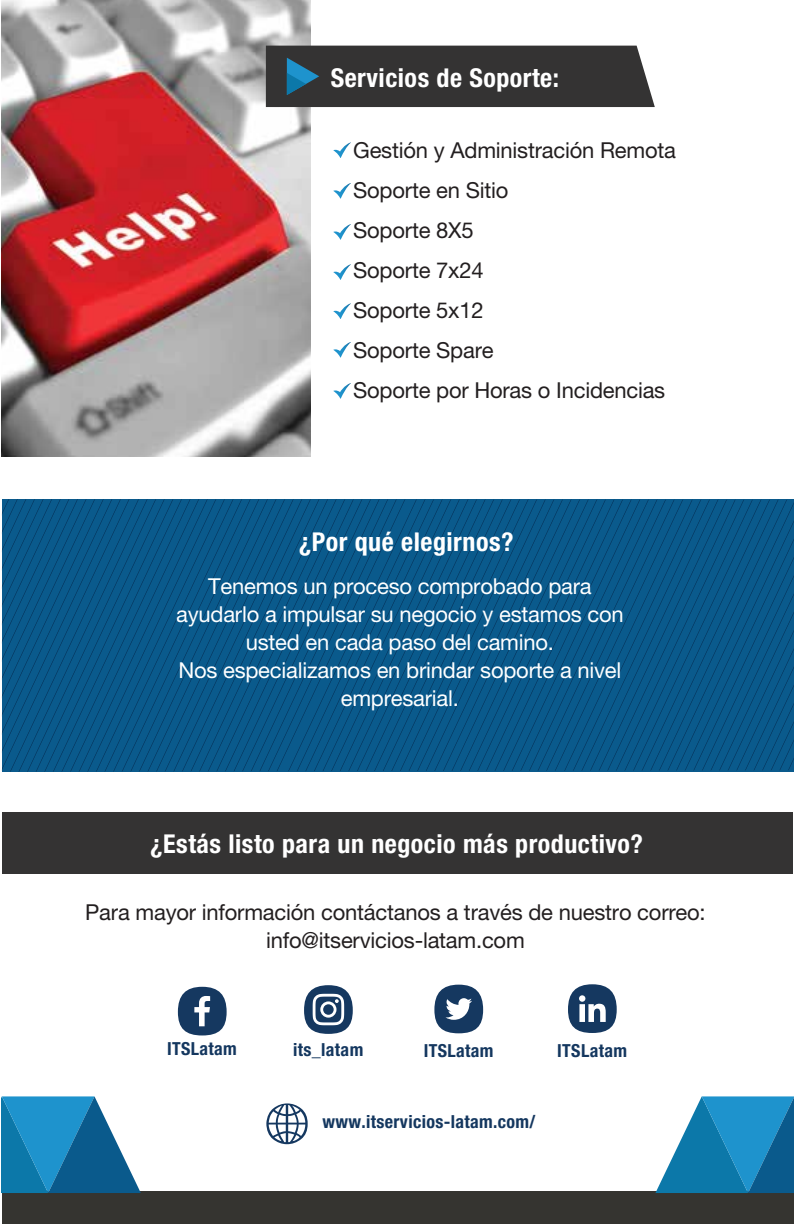
<style>
.page{position:relative;width:794px;height:1224px;background:#fff}
.page>*{position:absolute;margin:0;border:0;box-sizing:border-box;transform-origin:0 0}
.t1{font:700 condensed 26px "Helvetica Neue LT Std";letter-spacing:.02em;color:#fff}
.t2{font:22px/40px "Helvetica Neue LT Std";letter-spacing:-.01em;color:#231f20;text-align:center}
.t3{font:22px/28px "Helvetica Neue LT Std";letter-spacing:-.01em;color:#fff;text-align:center}
.t4{font:700 condensed 18px "Helvetica Neue LT Std";letter-spacing:.02em;color:#14375f}
</style>
<div class="page">
<div style="left:2px;top:1192px;width:792px;height:32px;background:#353430"></div>
<svg style="left:448px;top:499px;width:7px;height:273px;background:#095788"></svg>
<svg style="left:455px;top:499px;width:7px;height:273px;background:#095788"></svg>
<svg style="left:462px;top:499px;width:7px;height:273px;background:#095788"></svg>
<svg style="left:469px;top:499px;width:7px;height:273px;background:#095788"></svg>
<svg style="left:476px;top:499px;width:7px;height:273px;background:#095788"></svg>
<svg style="left:483px;top:499px;width:7px;height:273px;background:#095788"></svg>
<svg style="left:490px;top:499px;width:7px;height:273px;background:#095788"></svg>
<svg style="left:497px;top:499px;width:7px;height:273px;background:#095788"></svg>
<svg style="left:504px;top:499px;width:7px;height:273px;background:#095788"></svg>
<svg style="left:511px;top:499px;width:7px;height:273px;background:#095788"></svg>
<svg style="left:518px;top:499px;width:7px;height:273px;background:#095788"></svg>
<svg style="left:525px;top:499px;width:7px;height:273px;background:#095788"></svg>
<svg style="left:532px;top:499px;width:7px;height:273px;background:#095788"></svg>
<svg style="left:539px;top:499px;width:7px;height:273px;background:#095788"></svg>
<svg style="left:546px;top:499px;width:7px;height:273px;background:#095788"></svg>
<svg style="left:553px;top:499px;width:7px;height:273px;background:#095788"></svg>
<svg style="left:560px;top:499px;width:7px;height:273px;background:#095788"></svg>
<svg style="left:567px;top:499px;width:7px;height:273px;background:#095788"></svg>
<svg style="left:574px;top:499px;width:7px;height:273px;background:#095788"></svg>
<svg style="left:581px;top:499px;width:7px;height:273px;background:#095788"></svg>
<svg style="left:588px;top:499px;width:7px;height:273px;background:#095788"></svg>
<svg style="left:595px;top:499px;width:7px;height:273px;background:#095788"></svg>
<svg style="left:602px;top:499px;width:7px;height:273px;background:#095788"></svg>
<svg style="left:609px;top:499px;width:7px;height:273px;background:#095788"></svg>
<svg style="left:616px;top:499px;width:8px;height:273px;background:#095788"></svg>
<svg style="left:624px;top:499px;width:7px;height:273px;background:#095788"></svg>
<svg style="left:631px;top:499px;width:7px;height:273px;background:#095788"></svg>
<svg style="left:638px;top:499px;width:156px;height:273px;background:#095788"></svg>
<svg style="left:8px;top:499px;width:7px;height:273px;background:#095788"></svg>
<svg style="left:15px;top:499px;width:7px;height:273px;background:#095788"></svg>
<svg style="left:22px;top:499px;width:7px;height:273px;background:#095788"></svg>
<svg style="left:29px;top:499px;width:7px;height:273px;background:#095788"></svg>
<svg style="left:36px;top:499px;width:7px;height:273px;background:#095788"></svg>
<svg style="left:43px;top:499px;width:7px;height:273px;background:#095788"></svg>
<svg style="left:50px;top:499px;width:7px;height:273px;background:#095788"></svg>
<svg style="left:57px;top:499px;width:7px;height:273px;background:#095788"></svg>
<svg style="left:64px;top:499px;width:7px;height:273px;background:#095788"></svg>
<svg style="left:71px;top:499px;width:7px;height:273px;background:#095788"></svg>
<svg style="left:78px;top:499px;width:7px;height:273px;background:#095788"></svg>
<svg style="left:85px;top:499px;width:7px;height:273px;background:#095788"></svg>
<svg style="left:92px;top:499px;width:350px;height:273px;background:#095788"></svg>
<div style="left:2px;top:812px;width:791px;height:62px;background:#343333"></div>
<div style="left:434px;top:985px;width:49px;height:48px;background:#153860;border-radius:50%"></div>
<svg style="left:445px;top:998px;width:27px;height:22px"></svg>
<div style="left:568px;top:984px;width:48px;height:49px;background:#153860;border-radius:50%"></div>
<svg style="left:579px;top:995px;width:26px;height:27px"></svg>
<div style="left:304px;top:985px;width:49px;height:49px;background:#153860;border-radius:50%"></div>
<svg style="left:313px;top:994px;width:31px;height:31px"></svg>
<div style="left:178px;top:987px;width:49px;height:48px;background:#153860;border-radius:50%"></div>
<svg style="left:194px;top:996px;width:16px;height:30px"></svg>
<svg style="left:266px;top:1103px;width:42px;height:41px"></svg>
<svg style="left:2px;top:1096px;width:139px;height:97px"></svg>
<svg style="left:655px;top:1096px;width:139px;height:97px"></svg>
<img style="left:2px;top:0;width:308px;height:456px">
<svg style="left:333px;top:142px;width:18px;height:16px"></svg>
<svg style="left:333px;top:183px;width:18px;height:16px"></svg>
<svg style="left:333px;top:224px;width:18px;height:16px"></svg>
<svg style="left:333px;top:303px;width:18px;height:16px"></svg>
<svg style="left:333px;top:342px;width:18px;height:16px"></svg>
<svg style="left:333px;top:383px;width:18px;height:16px"></svg>
<svg style="left:333px;top:264px;width:18px;height:16px"></svg>
<div style="left:266px;top:46px;width:389px;height:61px;background:#343333"></div>
<p class="t1" style="left:331px;top:62px;width:230px">Servicios de Soporte:</p>
<p class="t2" style="left:353px;top:130px;width:324px;text-align:left">Gestión y Administración Remota<br>Soporte en Sitio<br>Soporte 8X5<br>Soporte 7x24<br>Soporte 5x12<br>Soporte Spare<br>Soporte por Horas o Incidencias</p>
<p class="t1" style="left:299px;top:526px;width:216px">¿Por qué elegirnos?</p>
<p class="t3" style="left:176px;top:572px;width:449px">Tenemos un proceso comprobado para ayudarlo a impulsar su negocio y estamos con usted en cada paso del camino.<br>Nos especializamos en brindar soporte a nivel empresarial.</p>
<p class="t1" style="left:150px;top:828px;width:494px">¿Estás listo para un negocio más productivo?</p>
<p class="t2" style="left:85px;top:898px;width:622px;line-height:28px">Para mayor información contáctanos a través de nuestro correo: info@itservicios-latam.com</p>
<p class="t4" style="left:167px;top:1037px;width:71px">ITSLatam</p>
<p class="t4" style="left:293px;top:1039px;width:72px">its_latam</p>
<p class="t4" style="left:424px;top:1039px;width:71px">ITSLatam</p>
<p class="t4" style="left:557px;top:1040px;width:71px">ITSLatam</p>
<p class="t4" style="left:322px;top:1111px;width:215px">www.itservicios-latam.com/</p>
</div>
